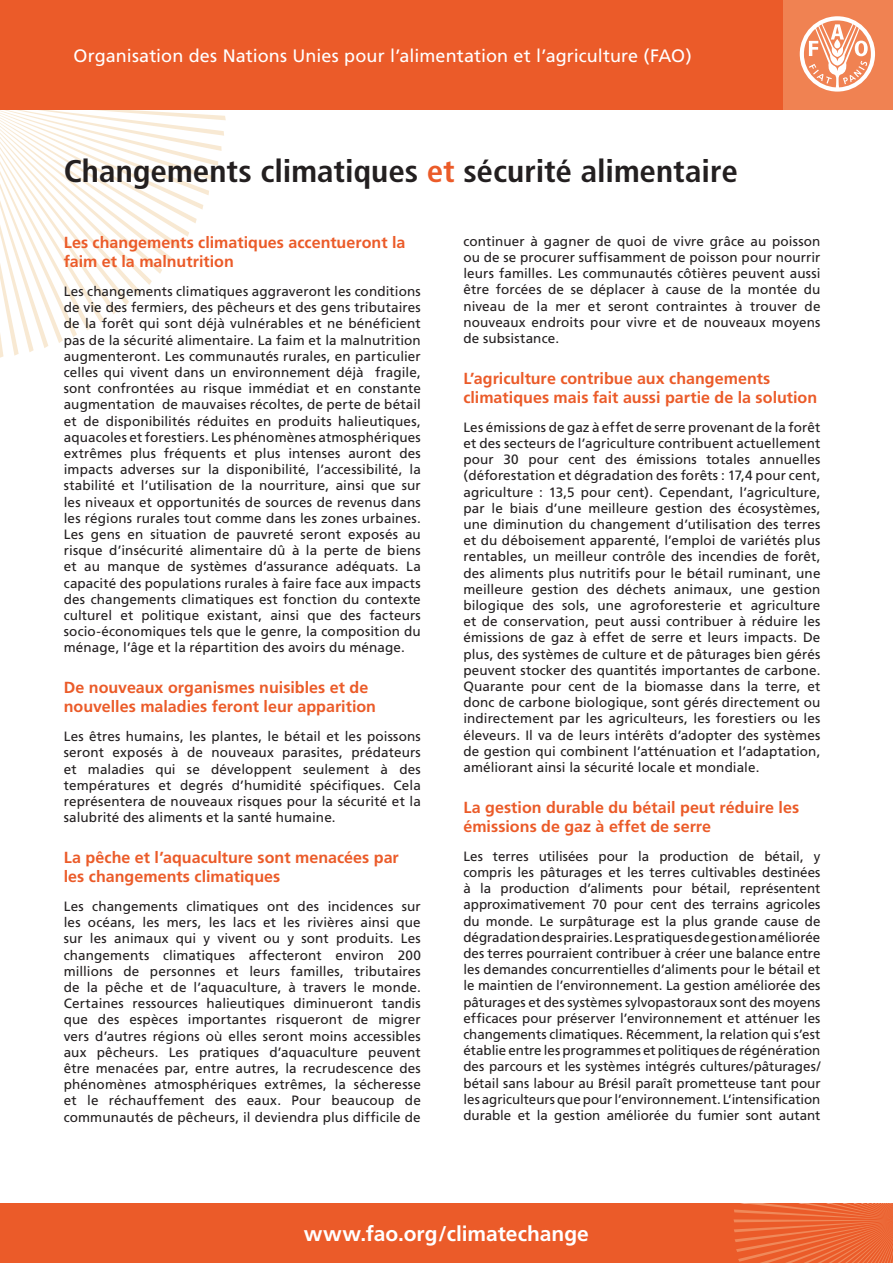
<style>
.page{position:relative;width:893px;height:1263px;background:#fff}
.page>*{position:absolute;margin:0;border:0;box-sizing:border-box;transform-origin:0 0}
.t1{font:700 condensed 31.35px "Frutiger";color:#231f20;scale:1.05 1}
.t2{font:700 21px "Frutiger";color:#fff}
.t3{font:18px "Frutiger";letter-spacing:.005em;color:#fff}
.t4{font:700 16.05px/19.2px "Frutiger";color:#eb5b29}
.t5{font:13.5px/16.2px "Frutiger";letter-spacing:.005em;color:#231f20;text-align:justify}
.s1{color:#eb5b29}
</style>
<div class="page">
<svg style="left:0;top:109px;width:226px;height:249px"></svg>
<div style="left:0;top:0;width:893px;height:109px;background:#eb5b29"></div>
<div style="left:784px;top:0;width:109px;height:109px;background:#f08252"></div>
<svg style="left:800px;top:16px;width:75px;height:76px"></svg>
<div style="left:0;top:1203px;width:893px;height:60px;background:#eb5b29"></div>
<svg style="left:733px;top:1203px;width:160px;height:60px"></svg>
<h3 class="t3" style="left:74px;top:45px;width:620px">Organisation des Nations Unies pour l’alimentation et l’agriculture (FAO)</h3>
<h1 class="t1" style="left:64px;top:153px;width:643px">Changements climatiques <span class="s1">et</span> sécurité alimentaire</h1>
<p class="t4" style="left:64px;top:232px;width:343px">Les changements climatiques accentueront la faim et la malnutrition</p>
<p class="t5" style="left:64px;top:283px;width:359px">Les changements climatiques aggraveront les conditions de vie des fermiers, des pêcheurs et des gens tributaires de la forêt qui sont déjà vulnérables et ne bénéficient pas de la sécurité alimentaire. La faim et la malnutrition augmenteront. Les communautés rurales, en particulier celles qui vivent dans un environnement déjà fragile, sont confrontées au risque immédiat et en constante augmentation de mauvaises récoltes, de perte de bétail et de disponibilités réduites en produits halieutiques, aquacoles et forestiers. Les phénomènes atmosphériques extrêmes plus fréquents et plus intenses auront des impacts adverses sur la disponibilité, l’accessibilité, la stabilité et l’utilisation de la nourriture, ainsi que sur les niveaux et opportunités de sources de revenus dans les régions rurales tout comme dans les zones urbaines.<br>Les gens en situation de pauvreté seront exposés au risque d’insécurité alimentaire dû à la perte de biens et au manque de systèmes d’assurance adéquats. La capacité des populations rurales à faire face aux impacts des changements climatiques est fonction du contexte culturel et politique existant, ainsi que des facteurs socio-économiques tels que le genre, la composition du ménage, l’âge et la répartition des avoirs du ménage.</p>
<p class="t4" style="left:64px;top:678px;width:314px">De nouveaux organismes nuisibles et de nouvelles maladies feront leur apparition</p>
<p class="t5" style="left:64px;top:728px;width:359px">Les êtres humains, les plantes, le bétail et les poissons seront exposés à de nouveaux parasites, prédateurs et maladies qui se développent seulement à des températures et degrés d’humidité spécifiques. Cela représentera de nouveaux risques pour la sécurité et la salubrité des aliments et la santé humaine.</p>
<p class="t4" style="left:64px;top:847px;width:337px">La pêche et l’aquaculture sont menacées par les changements climatiques</p>
<p class="t5" style="left:64px;top:898px;width:359px">Les changements climatiques ont des incidences sur les océans, les mers, les lacs et les rivières ainsi que sur les animaux qui y vivent ou y sont produits. Les changements climatiques affecteront environ 200 millions de personnes et leurs familles, tributaires de la pêche et de l’aquaculture, à travers le monde.<br>Certaines ressources halieutiques diminueront tandis que des espèces importantes risqueront de migrer vers d’autres régions où elles seront moins accessibles aux pêcheurs. Les pratiques d’aquaculture peuvent être menacées par, entre autres, la recrudescence des phénomènes atmosphériques extrêmes, la sécheresse et le réchauffement des eaux. Pour beaucoup de communautés de pêcheurs, il deviendra plus difficile de</p>
<p class="t5" style="left:463px;top:233px;width:359px">continuer à gagner de quoi de vivre grâce au poisson ou de se procurer suffisamment de poisson pour nourrir leurs familles. Les communautés côtières peuvent aussi être forcées de se déplacer à cause de la montée du niveau de la mer et seront contraintes à trouver de nouveaux endroits pour vivre et de nouveaux moyens de subsistance.</p>
<p class="t4" style="left:463px;top:368px;width:355px">L’agriculture contribue aux changements climatiques mais fait aussi partie de la solution</p>
<p class="t5" style="left:463px;top:419px;width:359px">Les émissions de gaz à effet de serre provenant de la forêt et des secteurs de l’agriculture contribuent actuellement pour 30 pour cent des émissions totales annuelles (déforestation et dégradation des forêts : 17,4 pour cent, agriculture : 13,5 pour cent). Cependant, l’agriculture, par le biais d’une meilleure gestion des écosystèmes, une diminution du changement d’utilisation des terres et du déboisement apparenté, l’emploi de variétés plus rentables, un meilleur contrôle des incendies de forêt, des aliments plus nutritifs pour le bétail ruminant, une meilleure gestion des déchets animaux, une gestion bilogique des sols, une agroforesterie et agriculture et de conservation, peut aussi contribuer à réduire les émissions de gaz à effet de serre et leurs impacts. De plus, des systèmes de culture et de pâturages bien gérés peuvent stocker des quantités importantes de carbone.<br>Quarante pour cent de la biomasse dans la terre, et donc de carbone biologique, sont gérés directement ou indirectement par les agriculteurs, les forestiers ou les éleveurs. Il va de leurs intérêts d’adopter des systèmes de gestion qui combinent l’atténuation et l’adaptation, améliorant ainsi la sécurité locale et mondiale.</p>
<p class="t4" style="left:463px;top:797px;width:337px">La gestion durable du bétail peut réduire les émissions de gaz à effet de serre</p>
<p class="t5" style="left:463px;top:848px;width:359px">Les terres utilisées pour la production de bétail, y compris les pâturages et les terres cultivables destinées à la production d’aliments pour bétail, représentent approximativement 70 pour cent des terrains agricoles du monde. Le surpâturage est la plus grande cause de dégradation des prairies. Les pratiques de gestion améliorée des terres pourraient contribuer à créer une balance entre les demandes concurrentielles d’aliments pour le bétail et le maintien de l’environnement. La gestion améliorée des pâturages et des systèmes sylvopastoraux sont des moyens efficaces pour préserver l’environnement et atténuer les changements climatiques. Récemment, la relation qui s’est établie entre les programmes et politiques de régénération des parcours et les systèmes intégrés cultures/pâturages/ bétail sans labour au Brésil paraît prometteuse tant pour les agriculteurs que pour l’environnement. L’intensification durable et la gestion améliorée du fumier sont autant</p>
<h2 class="t2" style="left:304px;top:1221px;width:286px">www.fao.org/climatechange</h2>
</div>
